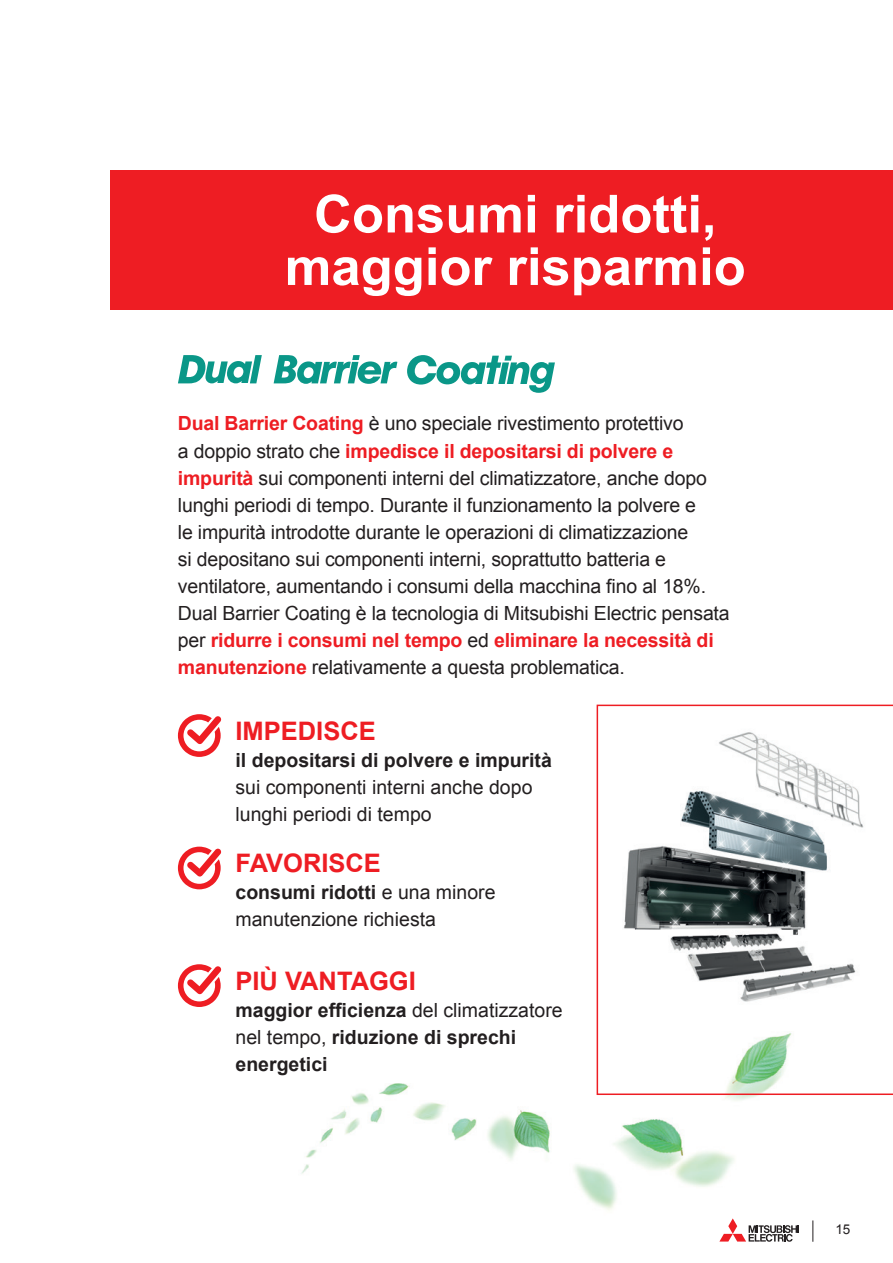
<style>
.page{position:relative;width:893px;height:1263px;background:#fff}
.page>*{position:absolute;margin:0;border:0;box-sizing:border-box;transform-origin:0 0}
.t1{font:700 52.5px/52.5px "Arial";color:#fff;text-align:center}
.t2{font:700 25.5px "Arial";color:#ee1d23}
.t3{font:19.5px/27px "Arial";letter-spacing:-.01em;color:#231f20}
.t4{font:700 19.5px/27px "Arial";color:#231f20}
.t5{font:13.5px "Arial";color:#231f20}
.s1{font-weight:700;color:#ee1d23}
.s2{font-weight:700}
.s3{font-weight:400}
</style>
<div class="page">
<svg style="left:178px;top:355px;width:84px;height:28px"></svg>
<svg style="left:274px;top:355px;width:123px;height:29px"></svg>
<svg style="left:407px;top:355px;width:148px;height:38px"></svg>
<img style="left:301px;top:1010px;width:513px;height:232px">
<svg style="left:597px;top:705px;width:296px;height:390px"></svg>
<div style="left:110px;top:170px;width:783px;height:139px;background:#ee1d23"></div>
<svg style="left:178px;top:714px;width:44px;height:43px"></svg>
<svg style="left:178px;top:847px;width:44px;height:42px"></svg>
<svg style="left:178px;top:964px;width:44px;height:43px"></svg>
<h1 class="t1" style="left:285px;top:190px;width:462px">Consumi ridotti, maggior risparmio</h1>
<p class="t3" style="left:178px;top:410px;width:553px"><span class="s1">Dual Barrier Coating</span> è uno speciale rivestimento protettivo<br>a doppio strato che <span class="s1">impedisce il depositarsi di polvere e impurità</span> sui componenti interni del climatizzatore, anche dopo lunghi periodi di tempo. Durante il funzionamento la polvere e<br>le impurità introdotte durante le operazioni di climatizzazione<br>si depositano sui componenti interni, soprattutto batteria e ventilatore, aumentando i consumi della macchina fino al 18%.<br>Dual Barrier Coating è la tecnologia di Mitsubishi Electric pensata per <span class="s1">ridurre i consumi nel tempo</span> ed <span class="s1">eliminare la necessità di manutenzione</span> relativamente a questa problematica.</p>
<h2 class="t2" style="left:235px;top:714px;width:142px">IMPEDISCE</h2>
<p class="t4" style="left:235px;top:747px;width:318px">il depositarsi di polvere e impurità</p>
<p class="t3" style="left:235px;top:774px;width:298px">sui componenti interni anche dopo lunghi periodi di tempo</p>
<h2 class="t2" style="left:235px;top:846px;width:147px">FAVORISCE</h2>
<p class="t3" style="left:235px;top:879px;width:262px"><span class="s2">consumi ridotti</span> e una minore manutenzione richiesta</p>
<h2 class="t2" style="left:235px;top:964px;width:182px">PIÙ VANTAGGI</h2>
<p class="t4" style="left:235px;top:997px;width:329px">maggior efficienza <span class="s3">del climatizzatore nel tempo,</span> riduzione di sprechi energetici</p>
<p class="t5" style="left:835px;top:1220px;width:17px">15</p>
</div>
